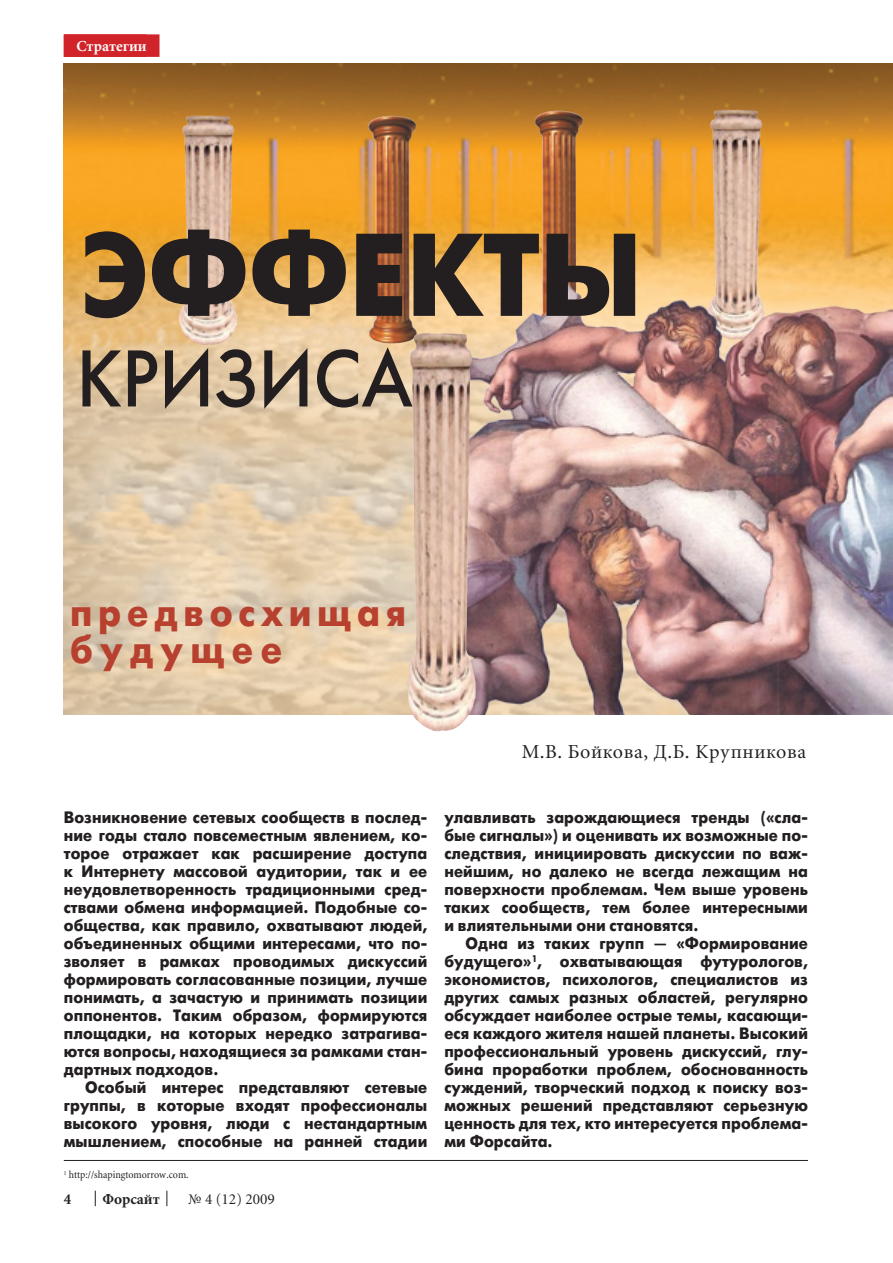
<style>
.page{position:relative;width:893px;height:1263px;background:#fff}
.page>*{position:absolute;margin:0;border:0;box-sizing:border-box;transform-origin:0 0}
.t1{font:700 117.45px "Futura Futuris C";color:#231f20;scale:.93 1}
.t2{font:80.1px "Futura Futuris C";color:#231f20;scale:.93 1}
.t3{font:700 38.85px/37.2px "Futura Futuris C";letter-spacing:.165em;color:#b7402f;scale:.93 1}
.t4{font:19.5px "Miniature";letter-spacing:.03em;color:#231f20}
.t5{font:700 16.5px/18px "Futura Futuris C";letter-spacing:.01em;color:#231f20;text-align:justify;scale:.93 1}
.t6{font:700 15px "Miniature";color:#fff}
.t7{font:15px "Miniature";color:#231f20}
.t8{font:700 15px "Miniature";color:#231f20}
.t9{font:10.5px "Miniature";color:#231f20;scale:.93 1}
</style>
<div class="page">
<svg style="left:95px;top:1191px;width:1px;height:15px"></svg>
<svg style="left:166px;top:1191px;width:1px;height:15px"></svg>
<div style="left:64px;top:34px;width:95px;height:23px;background:#d1232a"></div>
<hr style="left:64px;top:1160px;width:744px;height:1px;background:#231f20">
<img style="left:64px;top:64px;width:829px;height:650px">
<img style="left:367px;top:116px;width:50px;height:229px">
<img style="left:533px;top:111px;width:50px;height:162px">
<img style="left:178px;top:115px;width:59px;height:230px">
<img style="left:706px;top:109px;width:59px;height:164px">
<img style="left:450px;top:273px;width:443px;height:441px">
<img style="left:408px;top:332px;width:68px;height:400px">
<p class="t6" style="left:77px;top:38px;width:59px">Рубрика</p>
<p class="t6" style="left:77px;top:38px;width:72px">Стратегии</p>
<h1 class="t1" style="left:81px;top:210px;width:605px">ЭФФЕКТЫ</h1>
<h2 class="t2" style="left:77px;top:330px;width:363px">КРИЗИСА</h2>
<h3 class="t3" style="left:70px;top:594px;width:363px">предвосхищая будущее</h3>
<p class="t4" style="left:522px;top:742px;width:286px">М.В. Бойкова, Д.Б. Крупникова</p>
<p class="t5" style="left:64px;top:808px;width:392px">Возникновение сетевых сообществ в послед&shy;ние годы стало повсеместным явлением, ко&shy;торое отражает как расширение доступа к Интернету массовой аудитории, так и ее неудовлетворенность традиционными сред&shy;ствами обмена информацией. Подобные со&shy;общества, как правило, охватывают людей, объединенных общими интересами, что по&shy;зволяет в рамках проводимых дискуссий формировать согласованные позиции, лучше понимать, а зачастую и принимать позиции оппонентов. Таким образом, формируются площадки, на которых нередко затрагива&shy;ются вопросы, находящиеся за рамками стан&shy;дартных подходов.</p>
<p class="t5" style="left:64px;top:1078px;width:392px;text-indent:21px">Особый интерес представляют сетевые группы, в которые входят профессионалы высокого уровня, люди с нестандартным мышлением, способные на ранней стадии</p>
<p class="t9" style="left:64px;top:1169px;width:136px"><sup>1</sup> http://shapingtomorrow.com.</p>
<p class="t8" style="left:64px;top:1192px;width:9px">4</p>
<p class="t8" style="left:102px;top:1192px;width:59px">Форсайт</p>
<p class="t7" style="left:188px;top:1192px;width:88px">№ 4 (12) 2009</p>
<p class="t5" style="left:444px;top:809px;width:392px">улавливать зарождающиеся тренды («сла&shy;бые сигналы») и оценивать их возможные по&shy;следствия, инициировать дискуссии по важ&shy;нейшим, но далеко не всегда лежащим на поверхности проблемам. Чем выше уровень таких сообществ, тем более интересными и влиятельными они становятся.</p>
<p class="t5" style="left:444px;top:935px;width:392px;text-indent:21px">Одна из таких групп — «Формирование будущего»<sup>1</sup>, охватывающая футурологов, экономистов, психологов, специалистов из других самых разных областей, регулярно обсуждает наиболее острые темы, касающи&shy;еся каждого жителя нашей планеты. Высокий профессиональный уровень дискуссий, глу&shy;бина проработки проблем, обоснованность суждений, творческий подход к поиску воз&shy;можных решений представляют серьезную ценность для тех, кто интересуется проблема&shy;ми Форсайта.</p>
</div>
